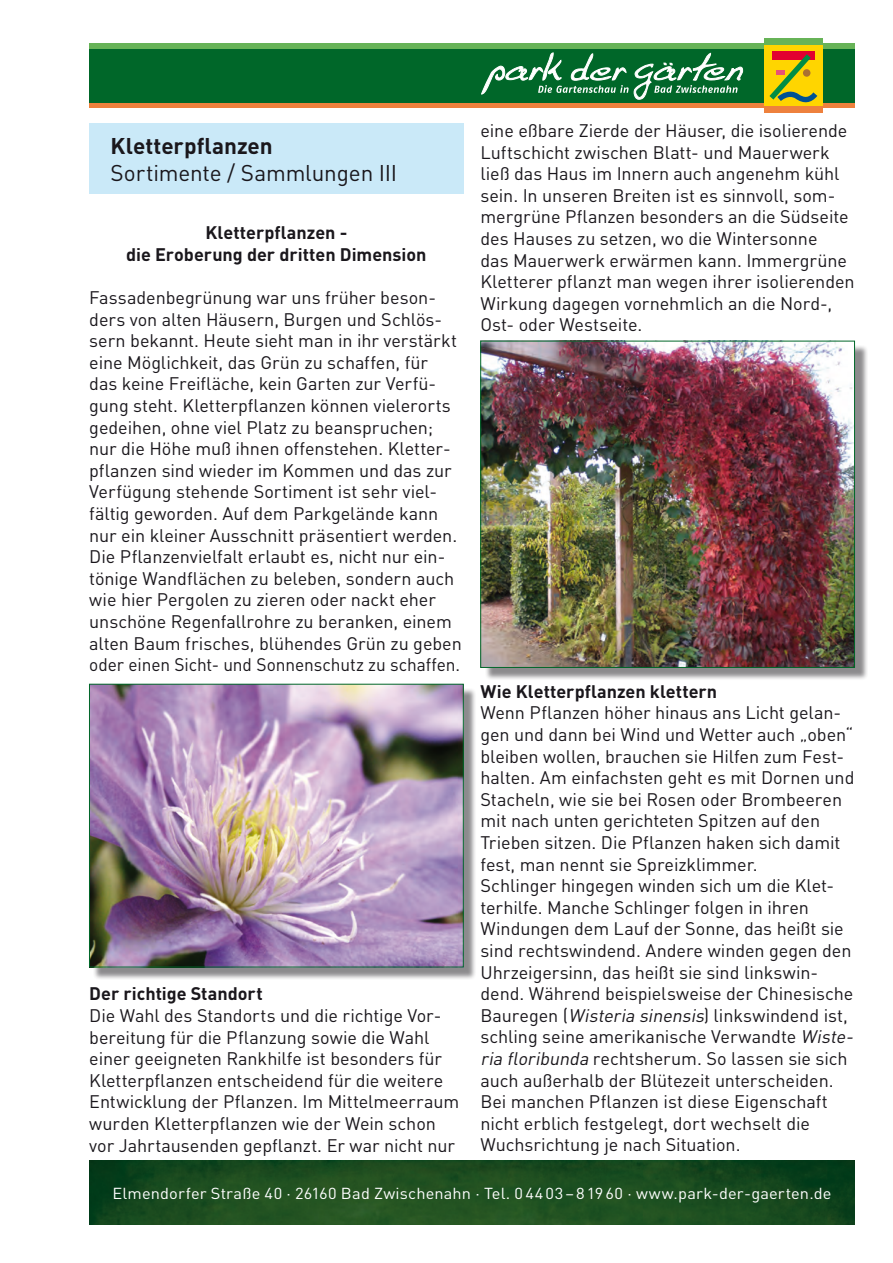
<style>
.page{position:relative;width:893px;height:1263px;background:#fff}
.page>*{position:absolute;margin:0;border:0;box-sizing:border-box;transform-origin:0 0}
.t1{font:22.5px "DINOT";letter-spacing:-.005em;color:#1a171c}
.t2{font:700 22.5px "DINOT";color:#1a171c}
.t3{font:18px/21.6px "DINOT";letter-spacing:-.005em;color:#1a171c}
.t4{font:700 18px/21.6px "DINOT";color:#1a171c;text-align:center}
.t5{font:15.75px "DINOT";letter-spacing:.01em;color:#fff;scale:1.04 1}
.s1{font-style:italic}
</style>
<div class="page">
<div style="left:89px;top:123px;width:374px;height:71px;background:#cae9f8"></div>
<div style="left:89px;top:44px;width:766px;height:5px;background:#67b357"></div>
<div style="left:89px;top:102px;width:766px;height:6px;background:#ee813d"></div>
<div style="left:89px;top:49px;width:766px;height:53px;background:#006729"></div>
<svg style="left:482px;top:53px;width:261px;height:47px"></svg>
<div style="left:764px;top:45px;width:59px;height:61px;background:#ffd500"></div>
<div style="left:772px;top:52px;width:43px;height:8px;background:#e20030"></div>
<svg style="left:769px;top:54px;width:48px;height:49px"></svg>
<div style="left:764px;top:106px;width:59px;height:7px;background:#ee813d"></div>
<div style="left:764px;top:38px;width:59px;height:7px;background:#67b357"></div>
<div style="left:484px;top:345px;width:384px;height:336px;background:#1a171c;opacity:.5"></div>
<img style="left:482px;top:343px;width:371px;height:323px">
<div style="left:480px;top:341px;width:375px;height:327px;border:1px solid #006729"></div>
<div style="left:93px;top:688px;width:384px;height:292px;background:#1a171c;opacity:.5"></div>
<img style="left:91px;top:686px;width:370px;height:279px">
<div style="left:89px;top:684px;width:374px;height:283px;border:1px solid #006729"></div>
<img style="left:89px;top:1161px;width:766px;height:64px">
<p class="t2" style="left:111px;top:131px;width:164px">Kletterpflanzen</p>
<p class="t1" style="left:111px;top:159px;width:288px">Sortimente / Sammlungen III</p>
<p class="t4" style="left:126px;top:221px;width:302px">Kletterpflanzen -<br>die Eroberung der dritten Dimension</p>
<p class="t3" style="left:89px;top:286px;width:374px">Fassadenbegrünung war uns früher beson&shy;ders von alten Häusern, Burgen und Schlös&shy;sern bekannt. Heute sieht man in ihr verstärkt eine Möglichkeit, das Grün zu schaffen, für<br>das keine Freifläche, kein Garten zur Verfü&shy;gung steht. Kletterpflanzen können vielerorts gedeihen, ohne viel Platz zu beanspruchen; nur die Höhe muß ihnen offenstehen. Kletter&shy;pflanzen sind wieder im Kommen und das zur Verfügung stehende Sortiment ist sehr viel&shy;fältig geworden. Auf dem Parkgelände kann nur ein kleiner Ausschnitt präsentiert werden.<br>Die Pflanzenvielfalt erlaubt es, nicht nur ein&shy;tönige Wandflächen zu beleben, sondern auch wie hier Pergolen zu zieren oder nackt eher unschöne Regenfallrohre zu beranken, einem alten Baum frisches, blühendes Grün zu geben oder einen Sicht- und Sonnenschutz zu schaffen.</p>
<p class="t3" style="left:480px;top:119px;width:376px">eine eßbare Zierde der Häuser, die isolierende Luftschicht zwischen Blatt- und Mauerwerk ließ das Haus im Innern auch angenehm kühl sein. In unseren Breiten ist es sinnvoll, som&shy;mergrüne Pflanzen besonders an die Südseite des Hauses zu setzen, wo die Wintersonne<br>das Mauerwerk erwärmen kann. Immergrüne Kletterer pflanzt man wegen ihrer isolierenden Wirkung dagegen vornehmlich an die Nord-, Ost- oder Westseite.</p>
<p class="t4" style="left:480px;top:680px;width:238px">Wie Kletterpflanzen klettern</p>
<p class="t3" style="left:480px;top:702px;width:378px">Wenn Pflanzen höher hinaus ans Licht gelan&shy;gen und dann bei Wind und Wetter auch „oben“ bleiben wollen, brauchen sie Hilfen zum Fest&shy;halten. Am einfachsten geht es mit Dornen und Stacheln, wie sie bei Rosen oder Brombeeren mit nach unten gerichteten Spitzen auf den Trieben sitzen. Die Pflanzen haken sich damit fest, man nennt sie Spreizklimmer.<br>Schlinger hingegen winden sich um die Klet&shy;terhilfe. Manche Schlinger folgen in ihren Windungen dem Lauf der Sonne, das heißt sie sind rechtswindend. Andere winden gegen den Uhrzeigersinn, das heißt sie sind linkswin&shy;dend. Während beispielsweise der Chinesische Bauregen (<span class="s1">Wisteria sinensis</span>) linkswindend ist, schling seine amerikanische Verwandte <span class="s1">Wiste&shy;ria floribunda</span> rechtsherum. So lassen sie sich auch außerhalb der Blütezeit unterscheiden.<br>Bei manchen Pflanzen ist diese Eigenschaft nicht erblich festgelegt, dort wechselt die Wuchsrichtung je nach Situation.</p>
<p class="t5" style="left:112px;top:1183px;width:693px">Elmendorfer Straße 40 · 26160 Bad Zwischenahn · Tel. 0 44 03 – 8 19 60 · www.park-der-gaerten.de</p>
<p class="t4" style="left:89px;top:982px;width:175px">Der richtige Standort</p>
<p class="t3" style="left:89px;top:1004px;width:371px">Die Wahl des Standorts und die richtige Vor&shy;bereitung für die Pflanzung sowie die Wahl einer geeigneten Rankhilfe ist besonders für Kletterpflanzen entscheidend für die weitere Entwicklung der Pflanzen. Im Mittelmeerraum wurden Kletterpflanzen wie der Wein schon vor Jahrtausenden gepflanzt. Er war nicht nur</p>
</div>
